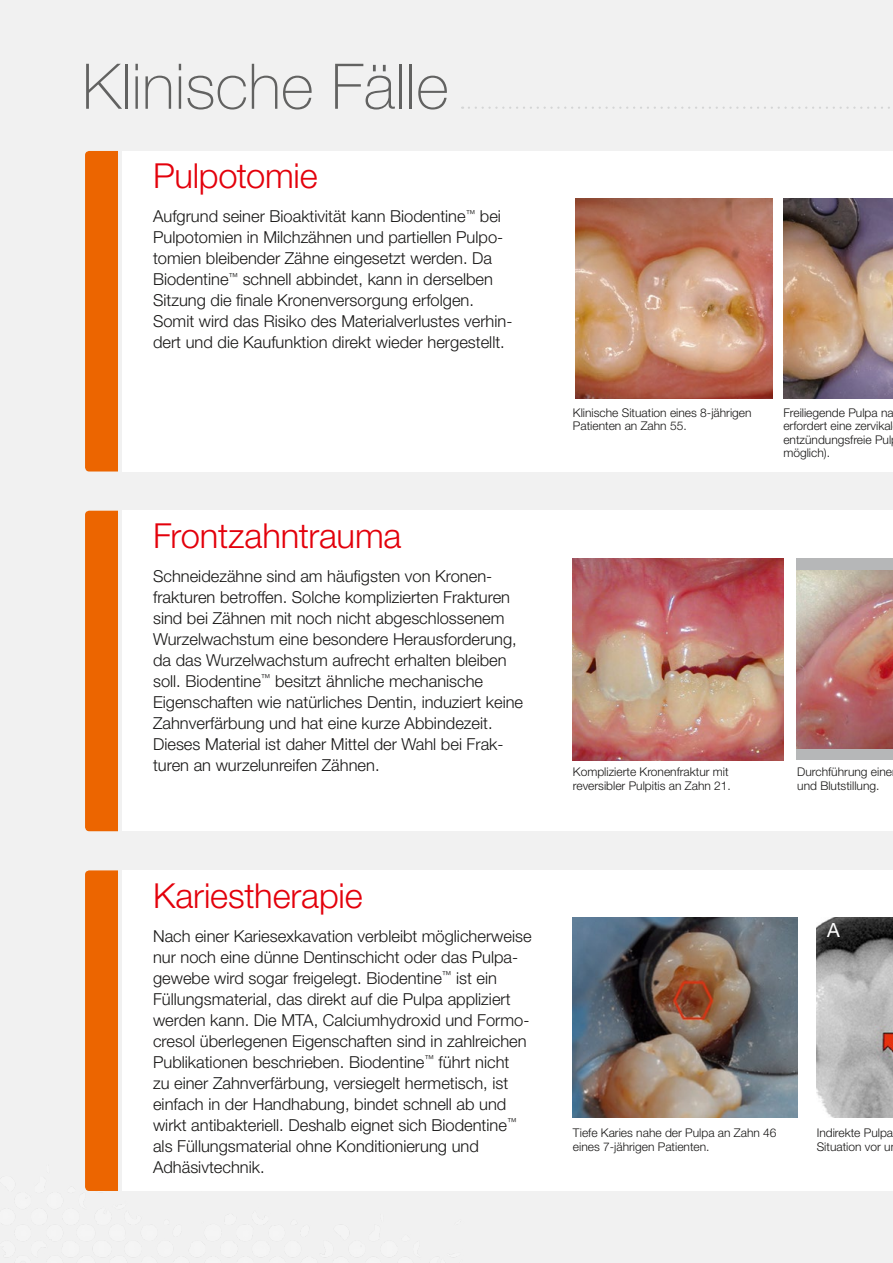
<style>
.page{position:relative;width:893px;height:1263px;background:#f1f1f1}
.page>*{position:absolute;margin:0;border:0;box-sizing:border-box;transform-origin:0 0}
.H2_kleiner{font:100 63px "Helvetica Neue LT Std";color:#626261}
.H5_rot{font:300 34.5px "Helvetica Neue LT Std";letter-spacing:-.005em;color:#e3000b}
.legende{font:19.65px "Helvetica Neue LT Std";color:#fff}
.copy{font:300 16.5px/21px "Helvetica Neue LT Std";color:#181716}
.Bildunterschrift{font:300 12px/13.5px "Helvetica Neue LT Std";color:#181716}
</style>
<div class="page">
<div style="left:123px;top:511px;width:770px;height:320px;background:#fff"></div>
<div style="left:123px;top:870px;width:770px;height:321px;background:#fff"></div>
<div style="left:122px;top:151px;width:771px;height:320px;background:#fff"></div>
<div style="left:85px;top:151px;width:33px;height:320px;background:#ec6500"></div>
<div style="left:85px;top:511px;width:33px;height:320px;background:#ec6500"></div>
<div style="left:85px;top:870px;width:33px;height:321px;background:#ec6500"></div>
<svg style="left:469px;top:107px;width:421px;height:2px"></svg>
<img style="left:573px;top:918px;width:224px;height:200px">
<img style="left:817px;top:918px;width:76px;height:200px">
<img style="left:783px;top:198px;width:110px;height:200px">
<img style="left:575px;top:198px;width:197px;height:200px">
<img style="left:573px;top:558px;width:210px;height:202px">
<div style="left:796px;top:558px;width:97px;height:202px;background:#b6b7b8"></div>
<img style="left:796px;top:570px;width:97px;height:178px">
<p class="H2_kleiner" style="left:82px;top:50px;width:368px">Klinische Fälle</p>
<p class="H5_rot" style="left:153px;top:155px;width:166px">Pulpotomie</p>
<p class="copy" style="left:153px;top:205px;width:361px">Aufgrund seiner Bioaktivität kann Biodentine<sup>™</sup> bei Pulpotomien in Milchzähnen und partiellen Pulpo&shy;tomien bleibender Zähne eingesetzt werden. Da Biodentine<sup>™</sup> schnell abbindet, kann in derselben Sitzung die finale Kronenversorgung erfolgen.<br>Somit wird das Risiko des Materialverlustes verhin&shy;dert und die Kaufunktion direkt wieder hergestellt.</p>
<p class="H5_rot" style="left:153px;top:515px;width:250px">Frontzahntrauma</p>
<p class="copy" style="left:153px;top:565px;width:372px">Schneidezähne sind am häufigsten von Kronen&shy;frakturen betroffen. Solche komplizierten Frakturen sind bei Zähnen mit noch nicht abgeschlossenem Wurzelwachstum eine besondere Herausforderung, da das Wurzelwachstum aufrecht erhalten bleiben soll. Biodentine<sup>™</sup> besitzt ähnliche mechanische Eigenschaften wie natürliches Dentin, induziert keine Zahnverfärbung und hat eine kurze Abbindezeit.<br>Dieses Material ist daher Mittel der Wahl bei Frak&shy;turen an wurzelunreifen Zähnen.</p>
<p class="H5_rot" style="left:153px;top:874px;width:211px">Kariestherapie</p>
<p class="copy" style="left:153px;top:925px;width:380px">Nach einer Kariesexkavation verbleibt möglicherweise nur noch eine dünne Dentinschicht oder das Pulpa&shy;gewebe wird sogar freigelegt. Biodentine<sup>™</sup> ist ein Füllungsmaterial, das direkt auf die Pulpa appliziert werden kann. Die MTA, Calciumhydroxid und Formo&shy;cresol überlegenen Eigenschaften sind in zahlreichen Publikationen beschrieben. Biodentine<sup>™</sup> führt nicht<br>zu einer Zahnverfärbung, versiegelt hermetisch, ist einfach in der Handhabung, bindet schnell ab und wirkt antibakteriell. Deshalb eignet sich Biodentine<sup>™ </sup>als Füllungsmaterial ohne Konditionierung und Adhäsivtechnik.</p>
<p class="Bildunterschrift" style="left:573px;top:405px;width:180px">Klinische Situation eines 8-jährigen<br>Patienten an Zahn 55.</p>
<p class="Bildunterschrift" style="left:783px;top:405px;width:112px">Freiliegende Pulpa na erfordert eine zervikal entzündungsfreie Pul möglich).</p>
<p class="Bildunterschrift" style="left:573px;top:765px;width:160px">Komplizierte Kronenfraktur mit reversibler Pulpitis an Zahn 21.</p>
<p class="Bildunterschrift" style="left:797px;top:765px;width:96px">Durchführung eine und Blutstillung.</p>
<p class="legende" style="left:827px;top:918px;width:14px">A</p>
<p class="Bildunterschrift" style="left:573px;top:1126px;width:205px">Tiefe Karies nahe der Pulpa an Zahn 46 eines 7-jährigen Patienten.</p>
<p class="Bildunterschrift" style="left:817px;top:1126px;width:78px">Indirekte Pulpa<br>Situation vor u</p>
</div>
